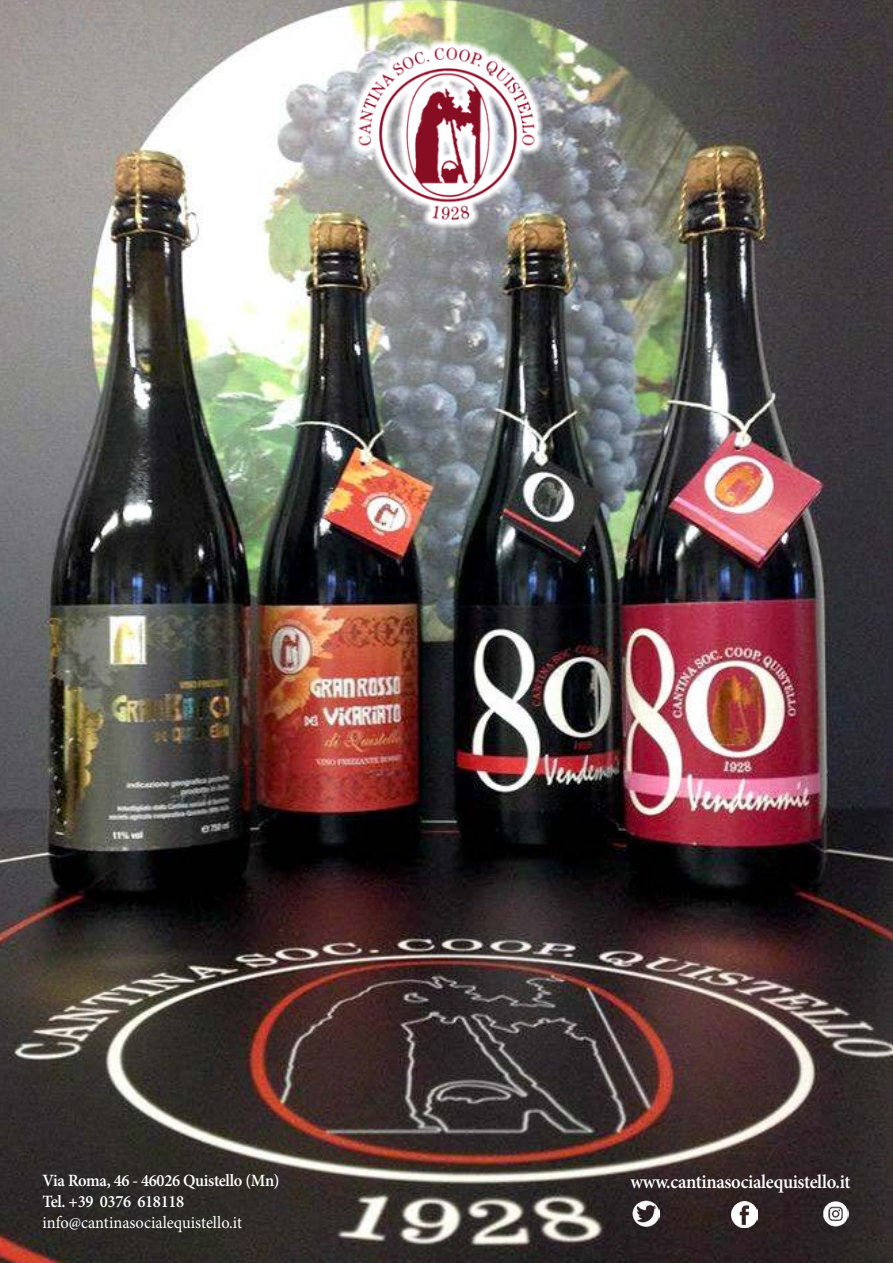
<style>
.page{position:relative;width:893px;height:1263px;background:#fff}
.page>*{position:absolute;margin:0;border:0;box-sizing:border-box;transform-origin:0 0}
.t1{font:600 19.5px "Minion Pro";letter-spacing:-.02em;color:#fff;scale:.95 1}
.t2{font:600 17.25px/20.7px "Minion Pro";letter-spacing:-.02em;color:#fff;scale:.95 1}
.t3{font:17.25px "Minion Pro";color:#fff;scale:.95 1}
</style>
<div class="page">
<img style="left:0;top:0;width:893px;height:1263px">
<img style="left:633px;top:1200px;width:26px;height:27px">
<img style="left:731px;top:1201px;width:27px;height:26px">
<img style="left:822px;top:1200px;width:27px;height:27px">
<img style="left:348px;top:38px;width:195px;height:192px">
<img style="left:345px;top:43px;width:202px;height:178px">
<p class="t2" style="left:43px;top:1170px;width:251px">Via Roma, 46 - 46026 Quistello (Mn)<br>Tel. +39 0376 618118</p>
<p class="t3" style="left:43px;top:1210px;width:212px">info@cantinasocialequistello.it</p>
<p class="t1" style="left:630px;top:1168px;width:233px">www.cantinasocialequistello.it</p>
</div>
